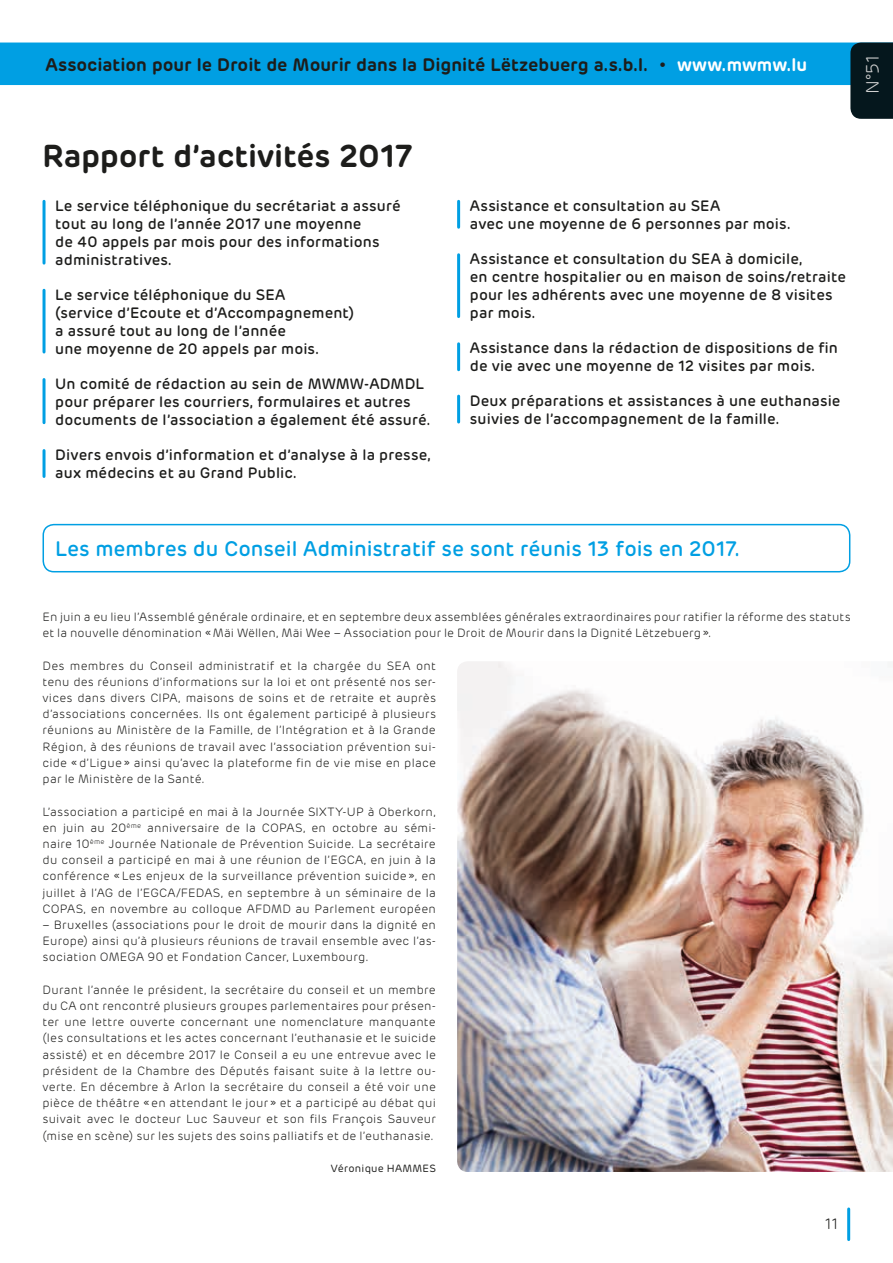
<style>
.page{position:relative;width:893px;height:1263px;background:#fff}
.page>*{position:absolute;margin:0;border:0;box-sizing:border-box;transform-origin:0 0}
.t1{font:600 31.5px "Rubrik";color:#1d1d1b}
.t2{font:500 21px "Rubrik";color:#009fe3}
.t3{font:600 18px "Rubrik";letter-spacing:.005em;color:#1d1d1b}
.t4{font:300 18px "Rubrik";color:#d1d1d1}
.t5{font:500 15px/18px "Rubrik";letter-spacing:.01em;color:#1d1d1b}
.t6{font:300 15px "Rubrik";color:#1d1d1b}
.t7{font:300 12px/16.2px "Rubrik";letter-spacing:.015em;color:#1d1d1b;text-align:justify}
.t8{font:10.5px "Rubrik";letter-spacing:.03em;color:#1d1d1b}
.s1{font-weight:500}
.s2{color:#fff}
</style>
<div class="page">
<svg style="left:0;top:43px;width:893px;height:76px"></svg>
<hr style="left:847px;top:1209px;width:3px;height:30px;background:#009fe3">
<hr style="left:43px;top:201px;width:3px;height:62px;background:#009fe3">
<hr style="left:43px;top:290px;width:3px;height:62px;background:#009fe3">
<hr style="left:43px;top:380px;width:3px;height:43px;background:#009fe3">
<hr style="left:43px;top:451px;width:3px;height:25px;background:#009fe3">
<hr style="left:457px;top:201px;width:3px;height:26px;background:#009fe3">
<hr style="left:457px;top:255px;width:3px;height:62px;background:#009fe3">
<hr style="left:457px;top:344px;width:3px;height:26px;background:#009fe3">
<hr style="left:457px;top:396px;width:3px;height:26px;background:#009fe3">
<div style="left:43px;top:524px;width:807px;height:48px;border:2px solid #009fe3;border-radius:11px"></div>
<img style="left:457px;top:661px;width:436px;height:511px">
<h3 class="t3" style="left:45px;top:53px;width:763px">Association pour le Droit de Mourir dans la Dignité Lëtzebuerg a.s.b.l. <span class="s1">•</span> <span class="s2">www.mwmw.lu</span></h3>
<h3 class="t4" style="left:862px;top:94px;width:40px;rotate:-90deg">N°51</h3>
<h1 class="t1" style="left:43px;top:136px;width:371px">Rapport d’activités 2017</h1>
<p class="t5" style="left:55px;top:197px;width:347px">Le service téléphonique du secrétariat a assuré tout au long de l’année 2017 une moyenne<br>de 40 appels par mois pour des informations administratives.</p>
<p class="t5" style="left:55px;top:286px;width:300px">Le service téléphonique du SEA<br>(service d’Ecoute et d’Accompagnement) a assuré tout au long de l’année<br>une moyenne de 20 appels par mois.</p>
<p class="t5" style="left:55px;top:375px;width:377px">Un comité de rédaction au sein de MWMW-ADMDL pour préparer les courriers, formulaires et autres documents de l’association a également été assuré.</p>
<p class="t5" style="left:55px;top:446px;width:377px">Divers envois d’information et d’analyse à la presse, aux médecins et au Grand Public.</p>
<p class="t5" style="left:470px;top:197px;width:323px">Assistance et consultation au SEA<br>avec une moyenne de 6 personnes par mois.</p>
<p class="t5" style="left:470px;top:250px;width:378px">Assistance et consultation du SEA à domicile,<br>en centre hospitalier ou en maison de soins/retraite pour les adhérents avec une moyenne de 8 visites par mois.</p>
<p class="t5" style="left:470px;top:339px;width:370px">Assistance dans la rédaction de dispositions de fin de vie avec une moyenne de 12 visites par mois.</p>
<p class="t5" style="left:470px;top:392px;width:372px">Deux préparations et assistances à une euthanasie suivies de l’accompagnement de la famille.</p>
<h2 class="t2" style="left:55px;top:536px;width:687px">Les membres du Conseil Administratif se sont réunis 13 fois en 2017.</h2>
<p class="t7" style="left:43px;top:609px;width:809px">En juin a eu lieu l’Assemblé générale ordinaire, et en septembre deux assemblées générales extraordinaires pour ratifier la réforme des statuts et la nouvelle dénomination «Mäi Wëllen, Mäi Wee – Association pour le Droit de Mourir dans la Dignité Lëtzebuerg».</p>
<p class="t7" style="left:43px;top:658px;width:395px">Des membres du Conseil administratif et la chargée du SEA ont tenu des réunions d’informations sur la loi et ont présenté nos ser&shy;vices dans divers CIPA, maisons de soins et de retraite et auprès d’associations concernées. Ils ont également participé à plusieurs réunions au Ministère de la Famille, de l’Intégration et à la Grande Région, à des réunions de travail avec l’association prévention sui&shy;cide «d’Ligue» ainsi qu’avec la plateforme fin de vie mise en place par le Ministère de la Santé.</p>
<p class="t7" style="left:43px;top:803px;width:395px">L’association a participé en mai à la Journée SIXTY-UP à Oberkorn, en juin au 20<sup>ème</sup> anniversaire de la COPAS, en octobre au sémi&shy;naire 10<sup>ème</sup> Journée Nationale de Prévention Suicide. La secrétaire du conseil a participé en mai à une réunion de l’EGCA, en juin à la conférence «Les enjeux de la surveillance prévention suicide», en juillet à l’AG de l’EGCA/FEDAS, en septembre à un séminaire de la COPAS, en novembre au colloque AFDMD au Parlement européen</p>
<p class="t7" style="left:43px;top:917px;width:395px">– Bruxelles (associations pour le droit de mourir dans la dignité en Europe) ainsi qu’à plusieurs réunions de travail ensemble avec l’as&shy;sociation OMEGA 90 et Fondation Cancer, Luxembourg.</p>
<p class="t7" style="left:43px;top:982px;width:395px">Durant l’année le président, la secrétaire du conseil et un membre du CA ont rencontré plusieurs groupes parlementaires pour présen&shy;ter une lettre ouverte concernant une nomenclature manquante (les consultations et les actes concernant l’euthanasie et le suicide assisté) et en décembre 2017 le Conseil a eu une entrevue avec le président de la Chambre des Députés faisant suite à la lettre ou&shy;verte. En décembre à Arlon la secrétaire du conseil a été voir une pièce de théâtre «en attendant le jour» et a participé au débat qui suivait avec le docteur Luc Sauveur et son fils François Sauveur (mise en scène) sur les sujets des soins palliatifs et de l’euthanasie.</p>
<p class="t8" style="left:331px;top:1162px;width:106px">Véronique HAMMES</p>
<p class="t6" style="left:825px;top:1215px;width:15px">11</p>
</div>
